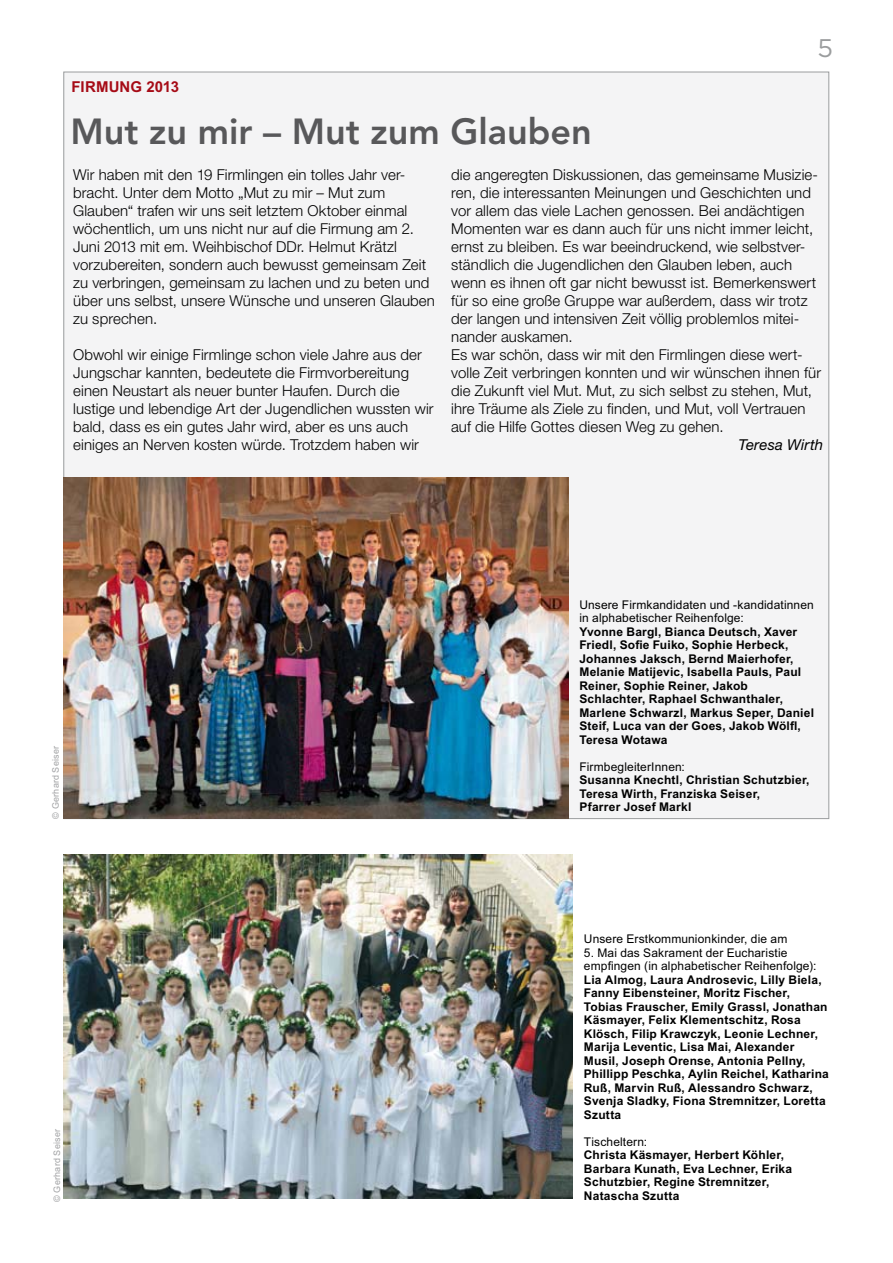
<style>
.page{position:relative;width:893px;height:1263px;background:#fff}
.page>*{position:absolute;margin:0;border:0;box-sizing:border-box;transform-origin:0 0}
.t1{font:800 36px "Avenir";color:#58585a}
.t2{font:25.5px "Gotham";color:#9b9d9e}
.t3{font:300 15px/18px "Helvetica Neue";letter-spacing:.01em;color:#000}
.t4{font:700 15px "Arial";letter-spacing:.005em;color:#a60b16}
.t5{font:italic 15px "Helvetica Neue";letter-spacing:.015em;color:#000}
.t6{font:700 12px/13.5px "Arial";letter-spacing:.015em;color:#000}
.t7{font:12px/13.5px "Arial";letter-spacing:.01em;color:#000}
.t8{font:9px "Arial";letter-spacing:.02em;color:#a1a2a4}
</style>
<div class="page">
<div style="left:64px;top:72px;width:765px;height:747px;background:#f4f4f5"></div>
<img style="left:64px;top:478px;width:505px;height:340px">
<img style="left:64px;top:855px;width:509px;height:343px">
<p class="t4" style="left:72px;top:81px;width:109px">FIRMUNG 2013</p>
<h1 class="t1" style="left:71px;top:117px;width:523px">Mut zu mir – Mut zum Glauben</h1>
<h2 class="t2" style="left:817px;top:36px;width:17px">5</h2>
<p class="t3" style="left:73px;top:167px;width:363px">Wir haben mit den 19 Firmlingen ein tolles Jahr ver&shy;bracht. Unter dem Motto „Mut zu mir – Mut zum Glauben“ trafen wir uns seit letztem Oktober einmal wöchentlich, um uns nicht nur auf die Firmung am 2.<br>Juni 2013 mit em. Weihbischof DDr. Helmut Krätzl vorzubereiten, sondern auch bewusst gemeinsam Zeit zu verbringen, gemeinsam zu lachen und zu beten und über uns selbst, unsere Wünsche und unseren Glauben zu sprechen.</p>
<p class="t3" style="left:73px;top:347px;width:362px">Obwohl wir einige Firmlinge schon viele Jahre aus der Jungschar kannten, bedeutete die Firmvorbereitung einen Neustart als neuer bunter Haufen. Durch die lustige und lebendige Art der Jugendlichen wussten wir bald, dass es ein gutes Jahr wird, aber es uns auch einiges an Nerven kosten würde. Trotzdem haben wir</p>
<p class="t3" style="left:451px;top:167px;width:371px">die angeregten Diskussionen, das gemeinsame Musizie&shy;ren, die interessanten Meinungen und Geschichten und vor allem das viele Lachen genossen. Bei andächtigen Momenten war es dann auch für uns nicht immer leicht, ernst zu bleiben. Es war beeindruckend, wie selbstver&shy;ständlich die Jugendlichen den Glauben leben, auch wenn es ihnen oft gar nicht bewusst ist. Bemerkenswert für so eine große Gruppe war außerdem, dass wir trotz der langen und intensiven Zeit völlig problemlos mitei&shy;nander auskamen.<br>Es war schön, dass wir mit den Firmlingen diese wert&shy;volle Zeit verbringen konnten und wir wünschen ihnen für die Zukunft viel Mut. Mut, zu sich selbst zu stehen, Mut, ihre Träume als Ziele zu finden, und Mut, voll Vertrauen auf die Hilfe Gottes diesen Weg zu gehen.</p>
<p class="t5" style="left:738px;top:439px;width:86px">Teresa Wirth</p>
<p class="t8" style="left:52px;top:818px;width:74px;rotate:-90deg">© Gerhard Seiser</p>
<p class="t8" style="left:54px;top:1202px;width:74px;rotate:-90deg">© Gerhard Seiser</p>
<p class="t7" style="left:579px;top:599px;width:236px">Unsere Firmkandidaten und -kandidatinnen in alphabetischer Reihenfolge:</p>
<p class="t6" style="left:579px;top:626px;width:236px">Yvonne Bargl, Bianca Deutsch, Xaver Friedl, Sofie Fuiko, Sophie Herbeck, Johannes Jaksch, Bernd Maierhofer, Melanie Matijevic, Isabella Pauls, Paul Reiner, Sophie Reiner, Jakob Schlachter, Raphael Schwanthaler, Marlene Schwarzl, Markus Seper, Daniel Steif, Luca van der Goes, Jakob Wölfl, Teresa Wotawa</p>
<p class="t7" style="left:579px;top:761px;width:107px">FirmbegleiterInnen:</p>
<p class="t6" style="left:579px;top:775px;width:232px">Susanna Knechtl, Christian Schutzbier,<br>Teresa Wirth, Franziska Seiser,<br>Pfarrer Josef Markl</p>
<p class="t7" style="left:584px;top:933px;width:205px">Unsere Erstkommunionkinder, die am</p>
<p class="t7" style="left:584px;top:947px;width:234px">5. Mai das Sakrament der Eucharistie empfingen (in alphabetischer Reihenfolge):</p>
<p class="t6" style="left:584px;top:974px;width:246px">Lia Almog, Laura Androsevic, Lilly Biela, Fanny Eibensteiner, Moritz Fischer, Tobias Frauscher, Emily Grassl, Jonathan Käsmayer, Felix Klementschitz, Rosa Klösch, Filip Krawczyk, Leonie Lechner, Marija Leventic, Lisa Mai, Alexander Musil, Joseph Orense, Antonia Pellny, Phillipp Peschka, Aylin Reichel, Katharina Ruß, Marvin Ruß, Alessandro Schwarz, Svenja Sladky, Fiona Stremnitzer, Loretta Szutta</p>
<p class="t7" style="left:584px;top:1136px;width:65px">Tischeltern:</p>
<p class="t6" style="left:584px;top:1149px;width:210px">Christa Käsmayer, Herbert Köhler,<br>Barbara Kunath, Eva Lechner, Erika<br>Schutzbier, Regine Stremnitzer,<br>Natascha Szutta</p>
</div>
